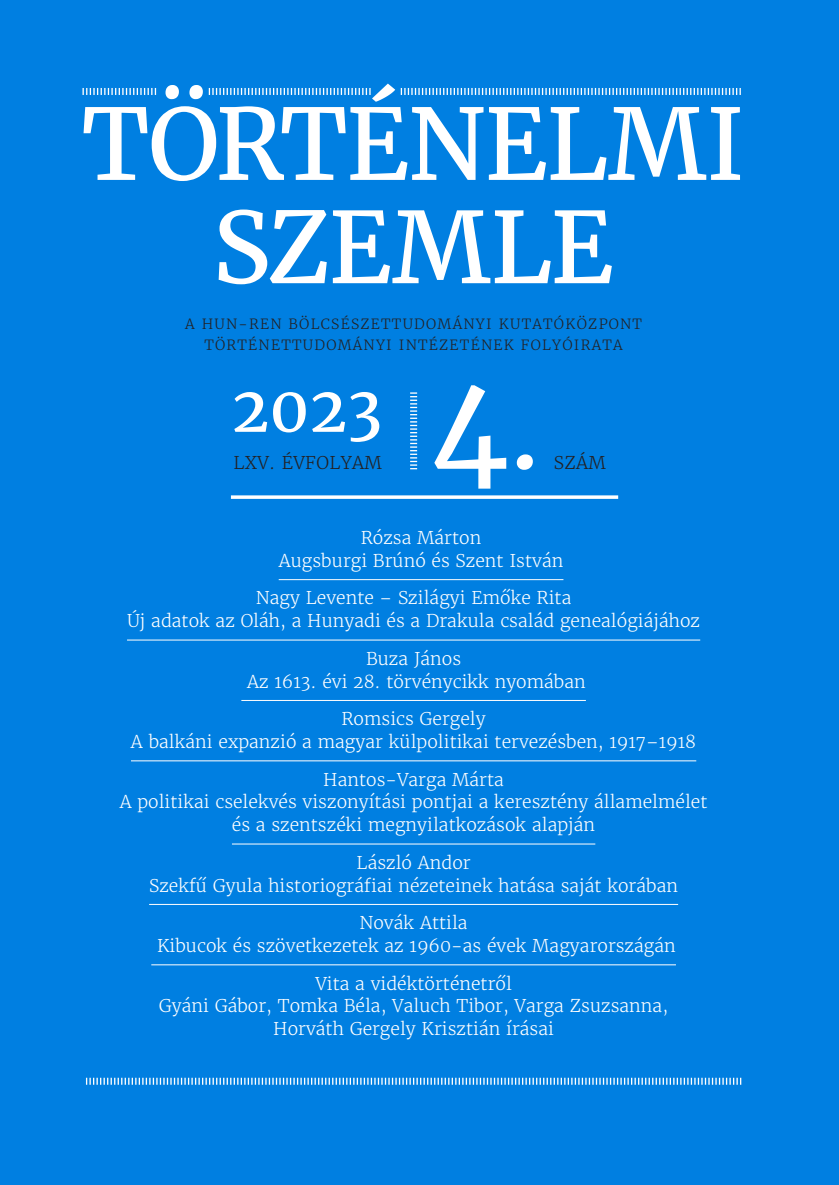
<style>
.page{position:relative;width:839px;height:1185px;background:#fff}
.page>*{position:absolute;margin:0;border:0;box-sizing:border-box;transform-origin:0 0}
.t1{font:122.5px "Merriweather";color:#fff}
.t2{font:106.75px "Merriweather";color:#fff}
.t3{font:98px/103.2px "Merriweather";letter-spacing:-.025em;color:#fff;text-align:center}
.t4{font:63px "Merriweather";color:#fff}
.tartalom-alap{font:300 17.5px/22.8px "Merriweather";color:#fff;text-align:center}
.t5{font:300 17.5px "Merriweather";letter-spacing:.02em;color:#231f20}
.t6{font:300 14px/21px "Merriweather";letter-spacing:.09em;color:#231f20;text-align:center}
</style>
<div class="page">
<div style="left:0;top:0;width:838px;height:1185px;background:#007fe1"></div>
<svg style="left:209px;top:88px;width:161px;height:7px"></svg>
<svg style="left:400px;top:88px;width:340px;height:7px"></svg>
<svg style="left:82px;top:88px;width:74px;height:7px"></svg>
<svg style="left:86px;top:1077px;width:655px;height:7px"></svg>
<hr style="left:278px;top:579px;width:285px;height:1px;background:#fff">
<hr style="left:127px;top:639px;width:573px;height:1px;background:#fff">
<hr style="left:241px;top:700px;width:344px;height:1px;background:#fff">
<hr style="left:131px;top:760px;width:565px;height:1px;background:#fff">
<hr style="left:232px;top:843px;width:363px;height:1px;background:#fff">
<hr style="left:149px;top:904px;width:529px;height:1px;background:#fff">
<hr style="left:151px;top:964px;width:524px;height:1px;background:#fff">
<svg style="left:231px;top:495px;width:387px;height:4px;background:#dfeefb"></svg>
<svg style="left:410px;top:392px;width:7px;height:77px"></svg>
<p class="t3" style="left:82px;top:93px;width:664px">TÖRTÉNELMI<br>SZEMLE</p>
<p class="t6" style="left:185px;top:313px;width:458px">A HUN-REN BÖLCSÉSZETTUDOMÁNYI KUTATÓKÖZPONT<br>TÖRTÉNETTUDOMÁNYI INTÉZETÉNEK FOLYÓIRATA</p>
<p class="t4" style="left:231px;top:370px;width:152px">2023</p>
<p class="t5" style="left:233px;top:451px;width:150px">LXV. ÉVFOLYAM</p>
<p class="t1" style="left:430px;top:348px;width:80px">4</p>
<p class="t2" style="left:509px;top:364px;width:33px">.</p>
<p class="t5" style="left:553px;top:451px;width:53px">SZÁM</p>
<p class="tartalom-alap" style="left:278px;top:526px;width:286px">Rózsa Márton<br>Augsburgi Brúnó és Szent István</p>
<p class="tartalom-alap" style="left:127px;top:587px;width:574px">Nagy Levente – Szilágyi Emőke Rita<br>Új adatok az Oláh, a Hunyadi és a Drakula család genealógiájához</p>
<p class="tartalom-alap" style="left:247px;top:647px;width:340px">Buza János<br>Az 1613. évi 28. törvénycikk nyomában</p>
<p class="tartalom-alap" style="left:131px;top:707px;width:566px">Romsics Gergely<br>A balkáni expanzió a magyar külpolitikai tervezésben, 1917–1918</p>
<p class="tartalom-alap" style="left:120px;top:768px;width:589px">Hantos-Varga Márta<br>A politikai cselekvés viszonyítási pontjai a keresztény államelmélet és a szentszéki megnyilatkozások alapján</p>
<p class="tartalom-alap" style="left:149px;top:851px;width:530px">László Andor<br>Szekfű Gyula historiográfiai nézeteinek hatása saját korában</p>
<p class="tartalom-alap" style="left:157px;top:911px;width:520px">Novák Attila<br>Kibucok és szövetkezetek az 1960-as évek Magyarországán</p>
<p class="tartalom-alap" style="left:159px;top:972px;width:510px">Vita a vidéktörténetről<br>Gyáni Gábor, Tomka Béla, Valuch Tibor, Varga Zsuzsanna,<br>Horváth Gergely Krisztián írásai</p>
</div>
